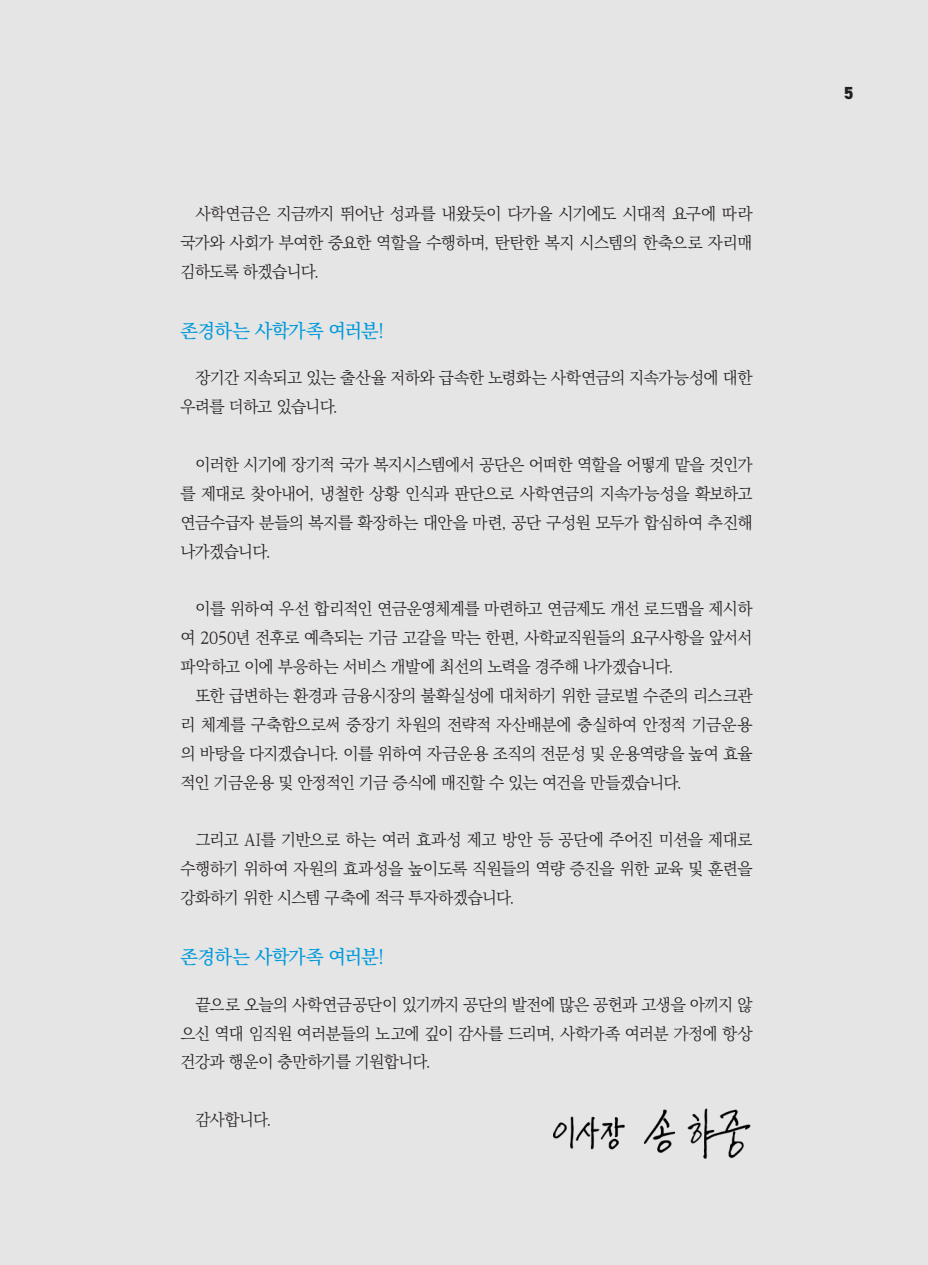
<style>
.page{position:relative;width:928px;height:1265px;background:#e6e5e5}
.page>*{position:absolute;margin:0;border:0;box-sizing:border-box;transform-origin:0 0}
.t1{font:19.25px "Ko Pub Batang PM";letter-spacing:-.025em;color:#0099da}
.t2{font:800 17.5px "DIN2014";color:#231f20}
.t3{font:16.62px/28.9px "Ko Pub Batang PL";letter-spacing:-.035em;color:#231f20;text-align:justify}
</style>
<div class="page">
<img style="left:553px;top:1090px;width:203px;height:78px">
<p class="t3" style="left:180px;top:200px;width:573px;text-indent:15px">사학연금은 지금까지 뛰어난 성과를 내왔듯이 다가올 시기에도 시대적 요구에 따라 국가와 사회가 부여한 중요한 역할을 수행하며, 탄탄한 복지 시스템의 한축으로 자리매 김하도록 하겠습니다.</p>
<p class="t1" style="left:180px;top:321px;width:205px">존경하는 사학가족 여러분!</p>
<p class="t3" style="left:180px;top:364px;width:573px;text-indent:15px">장기간 지속되고 있는 출산율 저하와 급속한 노령화는 사학연금의 지속가능성에 대한 우려를 더하고 있습니다.</p>
<p class="t3" style="left:180px;top:451px;width:573px;text-indent:15px">이러한 시기에 장기적 국가 복지시스템에서 공단은 어떠한 역할을 어떻게 맡을 것인가 를 제대로 찾아내어, 냉철한 상황 인식과 판단으로 사학연금의 지속가능성을 확보하고 연금수급자 분들의 복지를 확장하는 대안을 마련, 공단 구성원 모두가 합심하여 추진해 나가겠습니다.</p>
<p class="t3" style="left:180px;top:595px;width:573px;text-indent:15px">이를 위하여 우선 합리적인 연금운영체계를 마련하고 연금제도 개선 로드맵을 제시하 여 2050년 전후로 예측되는 기금 고갈을 막는 한편, 사학교직원들의 요구사항을 앞서서 파악하고 이에 부응하는 서비스 개발에 최선의 노력을 경주해 나가겠습니다.</p>
<p class="t3" style="left:180px;top:682px;width:573px;text-indent:15px">또한 급변하는 환경과 금융시장의 불확실성에 대처하기 위한 글로벌 수준의 리스크관 리 체계를 구축함으로써 중장기 차원의 전략적 자산배분에 충실하여 안정적 기금운용 의 바탕을 다지겠습니다. 이를 위하여 자금운용 조직의 전문성 및 운용역량을 높여 효율 적인 기금운용 및 안정적인 기금 증식에 매진할 수 있는 여건을 만들겠습니다.</p>
<p class="t3" style="left:180px;top:826px;width:573px;text-indent:15px">그리고 AI를 기반으로 하는 여러 효과성 제고 방안 등 공단에 주어진 미션을 제대로 수행하기 위하여 자원의 효과성을 높이도록 직원들의 역량 증진을 위한 교육 및 훈련을 강화하기 위한 시스템 구축에 적극 투자하겠습니다.</p>
<p class="t1" style="left:180px;top:947px;width:205px">존경하는 사학가족 여러분!</p>
<p class="t3" style="left:180px;top:991px;width:573px;text-indent:15px">끝으로 오늘의 사학연금공단이 있기까지 공단의 발전에 많은 공헌과 고생을 아끼지 않 으신 역대 임직원 여러분들의 노고에 깊이 감사를 드리며, 사학가족 여러분 가정에 항상 건강과 행운이 충만하기를 기원합니다.</p>
<p class="t3" style="left:195px;top:1106px;width:78px">감사합니다.</p>
<p class="t2" style="left:843px;top:81px;width:11px">5</p>
</div>
